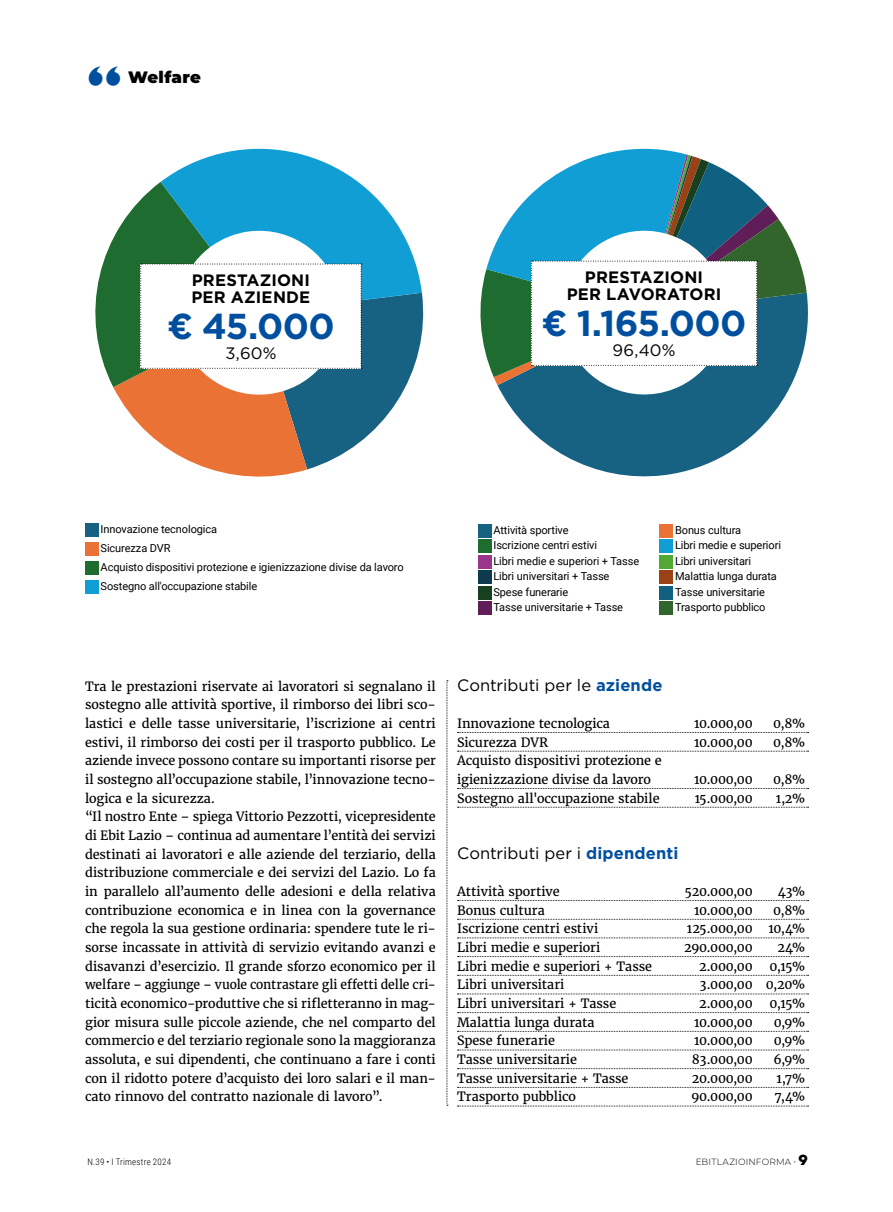
<style>
.page{position:relative;width:893px;height:1212px;background:#fff}
.page>*{position:absolute;margin:0;border:0;box-sizing:border-box;transform-origin:0 0}
.rubrica{font:800 42px "Gill Sans";color:#004f9f}
.paragrafetto{font:700 36px "Gotham";letter-spacing:-.015em;color:#004f9f}
.paragrafetto-2{font:16.5px "Gotham";color:#000}
.paragrafetto-3{font:700 16.5px/16.5px "Gotham";letter-spacing:.01em;color:#000;text-align:center}
.rubrica-2{font:900 16.5px "Montserrat";letter-spacing:.015em;color:#000}
.testo{font:12.75px/18.6px "Merriweather";letter-spacing:-.01em;color:#000;text-align:justify}
.test_spazio{font:12.75px/18.6px "Merriweather";color:#000;text-align:justify}
.t1{font:10.95px/19px "Roboto";letter-spacing:-.01em;color:#000}
.t2{font:300 9px "Roboto Condensed";letter-spacing:.025em;color:#000}
.t3{font:300 9px "Montserrat";letter-spacing:.02em;color:#000}
.s1{font-weight:700;color:#004f9f}
.s2{font-family:"Campton";font-weight:800;font-size:15px}
</style>
<div class="page">
<svg style="left:497px;top:296px;width:311px;height:181px;fill:#176183"></svg>
<div style="left:478px;top:524px;width:13px;height:13px;background:#176183"></div>
<div style="left:659px;top:524px;width:14px;height:13px;background:#ea7234"></div>
<div style="left:478px;top:539px;width:13px;height:14px;background:#1e6c30"></div>
<div style="left:659px;top:539px;width:14px;height:14px;background:#109ed5"></div>
<div style="left:478px;top:555px;width:13px;height:13px;background:#9a358b"></div>
<div style="left:659px;top:555px;width:14px;height:13px;background:#51a833"></div>
<div style="left:478px;top:570px;width:13px;height:14px;background:#0e3a4e"></div>
<div style="left:659px;top:570px;width:14px;height:14px;background:#9a4215"></div>
<div style="left:478px;top:586px;width:13px;height:13px;background:#18401e"></div>
<div style="left:659px;top:586px;width:14px;height:13px;background:#0f6081"></div>
<div style="left:478px;top:601px;width:13px;height:14px;background:#5f1e58"></div>
<div style="left:659px;top:601px;width:14px;height:14px;background:#31652b"></div>
<div style="left:85px;top:523px;width:13px;height:14px;background:#176183"></div>
<div style="left:85px;top:542px;width:13px;height:14px;background:#ea7234"></div>
<div style="left:85px;top:561px;width:13px;height:14px;background:#1e6c30"></div>
<div style="left:85px;top:580px;width:13px;height:14px;background:#109ed5"></div>
<svg style="left:447px;top:680px;width:1px;height:426px"></svg>
<svg style="left:457px;top:732px;width:351px;height:1px"></svg>
<svg style="left:457px;top:751px;width:351px;height:1px"></svg>
<svg style="left:457px;top:788px;width:351px;height:1px"></svg>
<svg style="left:457px;top:807px;width:351px;height:1px"></svg>
<svg style="left:457px;top:900px;width:351px;height:1px"></svg>
<svg style="left:457px;top:919px;width:351px;height:1px"></svg>
<svg style="left:457px;top:937px;width:351px;height:1px"></svg>
<svg style="left:457px;top:956px;width:351px;height:1px"></svg>
<svg style="left:457px;top:975px;width:351px;height:1px"></svg>
<svg style="left:457px;top:993px;width:351px;height:1px"></svg>
<svg style="left:457px;top:1012px;width:351px;height:1px"></svg>
<svg style="left:457px;top:1031px;width:351px;height:1px"></svg>
<svg style="left:457px;top:1049px;width:351px;height:1px"></svg>
<svg style="left:457px;top:1068px;width:351px;height:1px"></svg>
<svg style="left:457px;top:1087px;width:351px;height:1px"></svg>
<svg style="left:457px;top:1105px;width:351px;height:1px"></svg>
<svg style="left:480px;top:149px;width:327px;height:236px"></svg>
<svg style="left:95px;top:149px;width:328px;height:328px"></svg>
<p class="rubrica" style="left:87px;top:50px;width:36px">“</p>
<p class="rubrica-2" style="left:128px;top:65px;width:74px">Welfare</p>
<p class="paragrafetto-3" style="left:191px;top:272px;width:120px;text-align:left">PRESTAZIONI<br>PER AZIENDE</p>
<p class="paragrafetto" style="left:167px;top:302px;width:169px">€ 45.000</p>
<p class="paragrafetto-2" style="left:225px;top:343px;width:53px">3,60%</p>
<p class="paragrafetto-3" style="left:567px;top:269px;width:156px">PRESTAZIONI<br>PER LAVORATORI</p>
<p class="paragrafetto" style="left:542px;top:299px;width:206px">€ 1.165.000</p>
<p class="paragrafetto-2" style="left:612px;top:340px;width:65px">96,40%</p>
<p class="t1" style="left:101px;top:519px;width:305px">Innovazione tecnologica<br>Sicurezza DVR<br>Acquisto dispositivi protezione e igienizzazione divise da lavoro Sostegno all'occupazione stabile</p>
<p class="t1" style="left:493px;top:520px;width:77px">Attività sportive</p>
<p class="t1" style="left:675px;top:520px;width:68px">Bonus cultura</p>
<p class="t1" style="left:493px;top:535px;width:105px">Iscrizione centri estivi</p>
<p class="t1" style="left:675px;top:535px;width:107px">Libri medie e superiori</p>
<p class="t1" style="left:493px;top:551px;width:147px">Libri medie e superiori + Tasse</p>
<p class="t1" style="left:675px;top:551px;width:78px">Libri universitari</p>
<p class="t1" style="left:493px;top:566px;width:117px">Libri universitari + Tasse</p>
<p class="t1" style="left:675px;top:566px;width:103px">Malattia lunga durata</p>
<p class="t1" style="left:493px;top:582px;width:76px">Spese funerarie</p>
<p class="t1" style="left:675px;top:582px;width:91px">Tasse universitarie</p>
<p class="t1" style="left:493px;top:597px;width:131px">Tasse universitarie + Tasse</p>
<p class="t1" style="left:675px;top:597px;width:92px">Trasporto pubblico</p>
<p class="testo" style="left:85px;top:677px;width:352px">Tra le prestazioni riservate ai lavoratori si segnalano il sostegno alle attività sportive, il rimborso dei libri sco&shy;lastici e delle tasse universitarie, l’iscrizione ai centri estivi, il rimborso dei costi per il trasporto pubblico. Le aziende invece possono contare su importanti risorse per il sostegno all’occupazione stabile, l’innovazione tecno&shy;logica e la sicurezza.</p>
<p class="test_spazio" style="left:85px;top:807px;width:352px">“Il nostro Ente – spiega Vittorio Pezzotti, vicepresidente di Ebit Lazio – continua ad aumentare l’entità dei servizi destinati ai lavoratori e alle aziende del terziario, della distribuzione commerciale e dei servizi del Lazio. Lo fa in parallelo all’aumento delle adesioni e della relativa contribuzione economica e in linea con la governance che regola la sua gestione ordinaria: spendere tute le ri&shy;sorse incassate in attività di servizio evitando avanzi e disavanzi d’esercizio. Il grande sforzo economico per il welfare – aggiunge – vuole contrastare gli effetti delle cri&shy;ticità economico-produttive che si rifletteranno in mag&shy;gior misura sulle piccole aziende, che nel comparto del commercio e del terziario regionale sono la maggioranza assoluta, e sui dipendenti, che continuano a fare i conti con il ridotto potere d’acquisto dei loro salari e il man&shy;cato rinnovo del contratto nazionale di lavoro”.</p>
<p class="paragrafetto-2" style="left:457px;top:674px;width:207px">Contributi per le <span class="s1">aziende</span></p>
<p class="testo" style="left:457px;top:714px;width:154px">Innovazione tecnologica</p>
<p class="testo" style="left:694px;top:714px;width:60px">10.000,00</p>
<p class="testo" style="left:773px;top:714px;width:33px">0,8%</p>
<p class="testo" style="left:457px;top:733px;width:92px">Sicurezza DVR</p>
<p class="testo" style="left:694px;top:733px;width:60px">10.000,00</p>
<p class="testo" style="left:773px;top:733px;width:33px">0,8%</p>
<p class="testo" style="left:457px;top:751px;width:206px">Acquisto dispositivi protezione e igienizzazione divise da lavoro</p>
<p class="testo" style="left:694px;top:770px;width:60px">10.000,00</p>
<p class="testo" style="left:773px;top:770px;width:33px">0,8%</p>
<p class="testo" style="left:457px;top:789px;width:204px">Sostegno all'occupazione stabile</p>
<p class="testo" style="left:695px;top:789px;width:60px">15.000,00</p>
<p class="testo" style="left:776px;top:789px;width:31px">1,2%</p>
<p class="paragrafetto-2" style="left:457px;top:842px;width:223px">Contributi per i <span class="s1">dipendenti</span></p>
<p class="testo" style="left:457px;top:882px;width:104px">Attività sportive</p>
<p class="testo" style="left:685px;top:882px;width:70px">520.000,00</p>
<p class="testo" style="left:778px;top:882px;width:29px">43%</p>
<p class="testo" style="left:457px;top:901px;width:89px">Bonus cultura</p>
<p class="testo" style="left:694px;top:901px;width:60px">10.000,00</p>
<p class="testo" style="left:773px;top:901px;width:33px">0,8%</p>
<p class="testo" style="left:457px;top:919px;width:143px">Iscrizione centri estivi</p>
<p class="testo" style="left:687px;top:919px;width:120px">125.000,00 10,4%</p>
<p class="testo" style="left:457px;top:938px;width:145px">Libri medie e superiori</p>
<p class="testo" style="left:684px;top:938px;width:70px">290.000,00</p>
<p class="testo" style="left:777px;top:938px;width:29px">24%</p>
<p class="testo" style="left:457px;top:957px;width:196px">Libri medie e superiori + Tasse</p>
<p class="testo" style="left:699px;top:957px;width:55px">2.000,00</p>
<p class="testo" style="left:769px;top:957px;width:37px">0,15%</p>
<p class="testo" style="left:457px;top:975px;width:109px">Libri universitari</p>
<p class="testo" style="left:699px;top:975px;width:107px">3.000,00 0,20%</p>
<p class="testo" style="left:457px;top:994px;width:161px">Libri universitari + Tasse</p>
<p class="testo" style="left:699px;top:994px;width:55px">2.000,00</p>
<p class="testo" style="left:769px;top:994px;width:37px">0,15%</p>
<p class="testo" style="left:457px;top:1013px;width:139px">Malattia lunga durata</p>
<p class="testo" style="left:694px;top:1013px;width:60px">10.000,00</p>
<p class="testo" style="left:774px;top:1013px;width:33px">0,9%</p>
<p class="testo" style="left:457px;top:1031px;width:99px">Spese funerarie</p>
<p class="testo" style="left:694px;top:1031px;width:60px">10.000,00</p>
<p class="testo" style="left:774px;top:1031px;width:33px">0,9%</p>
<p class="testo" style="left:457px;top:1050px;width:121px">Tasse universitarie</p>
<p class="testo" style="left:692px;top:1050px;width:62px">83.000,00</p>
<p class="testo" style="left:773px;top:1050px;width:33px">6,9%</p>
<p class="testo" style="left:457px;top:1069px;width:173px">Tasse universitarie + Tasse</p>
<p class="testo" style="left:692px;top:1069px;width:62px">20.000,00</p>
<p class="testo" style="left:777px;top:1069px;width:30px">1,7%</p>
<p class="testo" style="left:457px;top:1087px;width:120px">Trasporto pubblico</p>
<p class="testo" style="left:691px;top:1087px;width:63px">90.000,00</p>
<p class="testo" style="left:775px;top:1087px;width:32px">7,4%</p>
<p class="t2" style="left:87px;top:1155px;width:85px">N.39 • I Trimestre 2024</p>
<p class="t3" style="left:696px;top:1155px;width:114px">EBITLAZIOINFORMA • <span class="s2">9</span></p>
</div>
